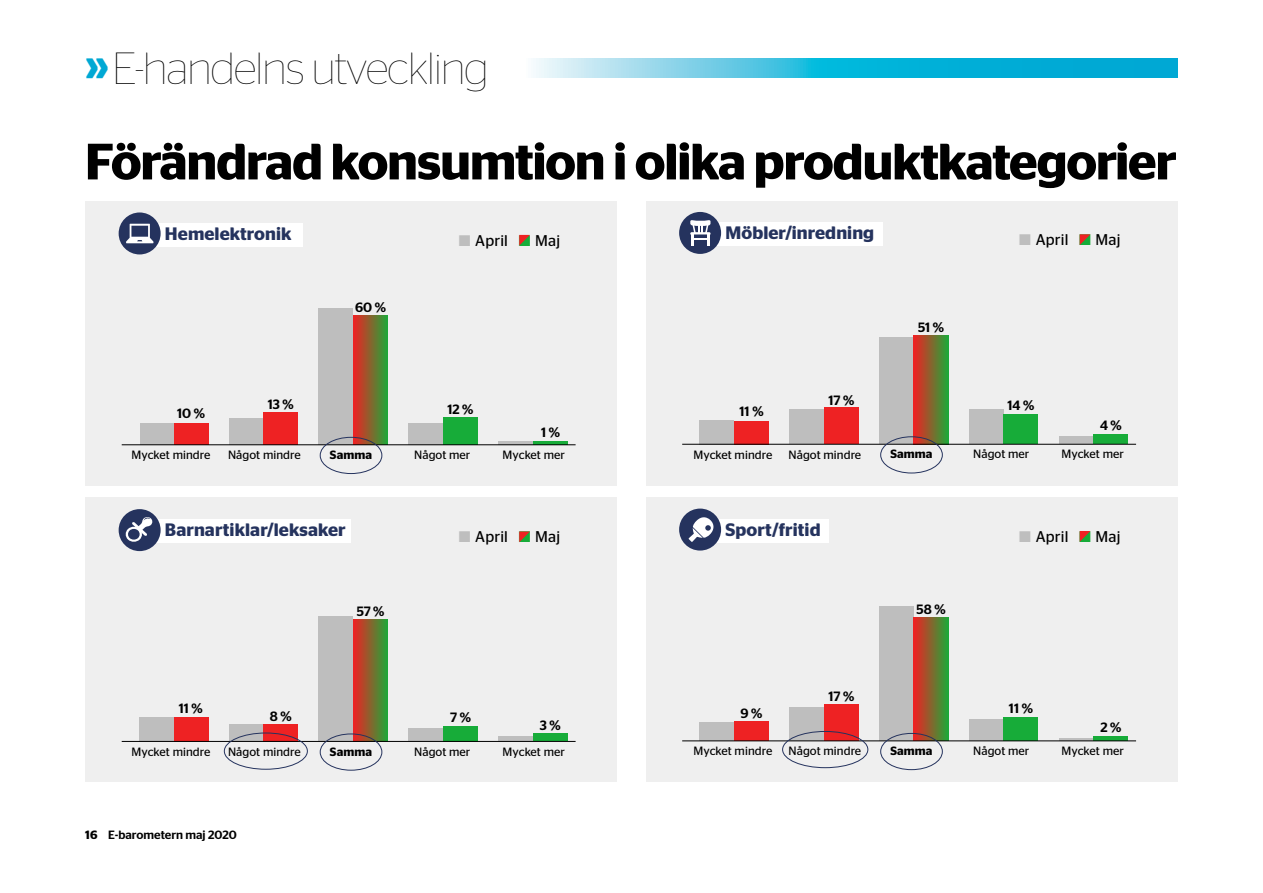
<style>
.page{position:relative;width:1263px;height:893px;background:#fff}
.page>*{position:absolute;margin:0;border:0;box-sizing:border-box;transform-origin:0 0}
.t1{font:600 51px "Stag Sans";letter-spacing:-.025em;color:#000}
.t2{font:100 45px "Stag Sans";letter-spacing:-.03em;color:#000}
.t3{font:600 18px "Stag Sans";letter-spacing:.005em;color:#25335e}
.t4{font:15.6px "Stag Sans";letter-spacing:.01em;color:#000}
.t5{font:500 13.5px "Stag Sans";color:#000}
.t6{font:12px "Stag Sans";letter-spacing:.005em;color:#000}
.t7{font:500 12px "Stag Sans";color:#000}
.t8{font:600 12px "Stag Sans";letter-spacing:.005em;color:#000}
.s1{font-weight:600;color:#00a8d4}
.s2{color:#bebebe}
.s3{color:#17ac39}
.s4{font-weight:600}
</style>
<div class="page">
<svg style="left:533px;top:58px;width:645px;height:19px"></svg>
<div style="left:85px;top:497px;width:532px;height:285px;background:#efefef"></div>
<div style="left:85px;top:201px;width:532px;height:285px;background:#efefef"></div>
<div style="left:646px;top:497px;width:531px;height:285px;background:#efefef"></div>
<div style="left:646px;top:201px;width:531px;height:285px;background:#efefef"></div>
<div style="left:700px;top:722px;width:34px;height:19px;background:#bebebe"></div>
<div style="left:700px;top:420px;width:34px;height:24px;background:#bebebe"></div>
<div style="left:229px;top:724px;width:34px;height:17px;background:#bebebe"></div>
<div style="left:229px;top:418px;width:34px;height:27px;background:#bebebe"></div>
<div style="left:789px;top:707px;width:35px;height:34px;background:#bebebe"></div>
<div style="left:789px;top:410px;width:35px;height:34px;background:#bebebe"></div>
<div style="left:318px;top:617px;width:35px;height:124px;background:#bebebe"></div>
<div style="left:318px;top:308px;width:35px;height:137px;background:#bebebe"></div>
<div style="left:879px;top:607px;width:35px;height:134px;background:#bebebe"></div>
<div style="left:879px;top:338px;width:35px;height:106px;background:#bebebe"></div>
<div style="left:408px;top:728px;width:35px;height:13px;background:#bebebe"></div>
<div style="left:408px;top:423px;width:35px;height:22px;background:#bebebe"></div>
<div style="left:969px;top:719px;width:35px;height:22px;background:#bebebe"></div>
<div style="left:969px;top:410px;width:35px;height:34px;background:#bebebe"></div>
<div style="left:498px;top:736px;width:35px;height:5px;background:#bebebe"></div>
<hr style="left:498px;top:441px;width:35px;height:4px;background:#bebebe">
<hr style="left:1059px;top:738px;width:34px;height:3px;background:#bebebe">
<div style="left:1059px;top:436px;width:34px;height:8px;background:#bebebe"></div>
<div style="left:443px;top:726px;width:35px;height:15px;background:#17ac39"></div>
<div style="left:443px;top:417px;width:35px;height:28px;background:#17ac39"></div>
<div style="left:1004px;top:717px;width:34px;height:24px;background:#17ac39"></div>
<div style="left:1004px;top:415px;width:34px;height:29px;background:#17ac39"></div>
<div style="left:533px;top:734px;width:35px;height:7px;background:#17ac39"></div>
<hr style="left:533px;top:441px;width:35px;height:4px;background:#17ac39">
<div style="left:1093px;top:736px;width:35px;height:5px;background:#17ac39"></div>
<div style="left:1093px;top:434px;width:35px;height:10px;background:#17ac39"></div>
<div style="left:263px;top:724px;width:35px;height:17px;background:#ee2223"></div>
<div style="left:263px;top:413px;width:35px;height:32px;background:#ee2223"></div>
<div style="left:824px;top:705px;width:34px;height:36px;background:#ee2223"></div>
<div style="left:824px;top:407px;width:34px;height:37px;background:#ee2223"></div>
<div style="left:174px;top:717px;width:34px;height:24px;background:#ee2223"></div>
<div style="left:174px;top:423px;width:34px;height:22px;background:#ee2223"></div>
<div style="left:139px;top:717px;width:35px;height:24px;background:#bebebe"></div>
<div style="left:140px;top:423px;width:34px;height:22px;background:#bebebe"></div>
<div style="left:734px;top:722px;width:35px;height:19px;background:#ee2223"></div>
<div style="left:734px;top:421px;width:35px;height:23px;background:#ee2223"></div>
<svg style="left:353px;top:620px;width:35px;height:121px"></svg>
<svg style="left:353px;top:316px;width:35px;height:128px"></svg>
<div style="left:914px;top:617px;width:34px;height:124px;background:linear-gradient(to right,#ed2223,#27a237)"></div>
<div style="left:914px;top:335px;width:34px;height:109px;background:linear-gradient(to right,#ed2223,#27a237)"></div>
<hr style="left:122px;top:741px;width:454px;height:1px;background:#000">
<hr style="left:122px;top:444px;width:454px;height:1px;background:#000">
<hr style="left:682px;top:741px;width:454px;height:1px;background:#000">
<hr style="left:682px;top:444px;width:454px;height:1px;background:#000">
<div style="left:156px;top:520px;width:195px;height:23px;background:#fff"></div>
<div style="left:156px;top:223px;width:147px;height:23px;background:#fff"></div>
<div style="left:716px;top:519px;width:112px;height:24px;background:#fff"></div>
<div style="left:716px;top:223px;width:166px;height:23px;background:#fff"></div>
<div style="left:119px;top:509px;width:42px;height:42px;background:#25335e;border-radius:50%"></div>
<div style="left:119px;top:212px;width:42px;height:42px;background:#25335e;border-radius:50%"></div>
<div style="left:679px;top:509px;width:42px;height:42px;background:#25335e;border-radius:50%"></div>
<div style="left:679px;top:212px;width:42px;height:42px;background:#25335e;border-radius:50%"></div>
<div style="left:320px;top:734px;width:62px;height:36px;border:1px solid #25335e;border-radius:50%"></div>
<div style="left:224px;top:733px;width:84px;height:37px;border:1px solid #25335e;border-radius:50%"></div>
<div style="left:320px;top:437px;width:62px;height:37px;border:1px solid #25335e;border-radius:50%"></div>
<div style="left:880px;top:733px;width:63px;height:37px;border:1px solid #25335e;border-radius:50%"></div>
<div style="left:782px;top:731px;width:86px;height:37px;border:1px solid #25335e;border-radius:50%"></div>
<div style="left:880px;top:436px;width:63px;height:37px;border:1px solid #25335e;border-radius:50%"></div>
<svg style="left:519px;top:531px;width:11px;height:11px"></svg>
<svg style="left:519px;top:235px;width:11px;height:11px"></svg>
<svg style="left:1080px;top:531px;width:10px;height:11px"></svg>
<svg style="left:1080px;top:234px;width:10px;height:11px"></svg>
<svg style="left:126px;top:224px;width:27px;height:19px"></svg>
<svg style="left:690px;top:220px;width:20px;height:26px"></svg>
<svg style="left:125px;top:517px;width:28px;height:25px"></svg>
<svg style="left:688px;top:517px;width:26px;height:25px"></svg>
<h2 class="t2" style="left:85px;top:44px;width:405px"><span class="s1">»</span>E-handelns utveckling</h2>
<h1 class="t1" style="left:85px;top:132px;width:1093px">Förändrad konsumtion i olika produktkategorier</h1>
<h3 class="t3" style="left:165px;top:223px;width:128px">Hemelektronik</h3>
<h3 class="t4" style="left:459px;top:231px;width:103px"><span class="s2">■</span> April <span class="s3">■</span> Maj</h3>
<h3 class="t3" style="left:725px;top:222px;width:150px">Möbler/inredning</h3>
<h3 class="t4" style="left:1019px;top:231px;width:103px"><span class="s2">■</span> April <span class="s3">■</span> Maj</h3>
<p class="t5" style="left:355px;top:299px;width:32px">60 %</p>
<p class="t5" style="left:918px;top:319px;width:27px">51 %</p>
<p class="t5" style="left:177px;top:406px;width:29px">10 %</p>
<p class="t5" style="left:268px;top:397px;width:27px">13 %</p>
<p class="t5" style="left:447px;top:401px;width:28px">12 %</p>
<p class="t5" style="left:541px;top:424px;width:20px">1 %</p>
<p class="t5" style="left:739px;top:404px;width:26px">11 %</p>
<p class="t5" style="left:828px;top:393px;width:27px">17 %</p>
<p class="t5" style="left:1007px;top:398px;width:28px">14 %</p>
<p class="t5" style="left:1100px;top:418px;width:23px">4 %</p>
<p class="t6" style="left:132px;top:448px;width:80px">Mycket mindre</p>
<p class="t6" style="left:228px;top:448px;width:74px">Något mindre</p>
<p class="t8" style="left:330px;top:448px;width:44px">Samma</p>
<p class="t6" style="left:414px;top:448px;width:58px">Något mer</p>
<p class="t6" style="left:503px;top:448px;width:64px">Mycket mer</p>
<p class="t6" style="left:693px;top:448px;width:80px">Mycket mindre</p>
<p class="t6" style="left:788px;top:448px;width:74px">Något mindre</p>
<p class="t8" style="left:890px;top:447px;width:44px">Samma</p>
<p class="t6" style="left:973px;top:447px;width:58px">Något mer</p>
<p class="t6" style="left:1061px;top:447px;width:64px">Mycket mer</p>
<h3 class="t3" style="left:165px;top:520px;width:182px">Barnartiklar/leksaker</h3>
<h3 class="t4" style="left:459px;top:528px;width:103px"><span class="s2">■</span> April <span class="s3">■</span> Maj</h3>
<h3 class="t3" style="left:725px;top:519px;width:97px">Sport/fritid</h3>
<h3 class="t4" style="left:1019px;top:528px;width:103px"><span class="s2">■</span> April <span class="s3">■</span> Maj</h3>
<p class="t5" style="left:357px;top:603px;width:29px">57 %</p>
<p class="t5" style="left:916px;top:601px;width:31px">58 %</p>
<p class="t5" style="left:828px;top:688px;width:27px">17 %</p>
<p class="t5" style="left:179px;top:701px;width:26px">11 %</p>
<p class="t5" style="left:270px;top:708px;width:23px">8 %</p>
<p class="t5" style="left:450px;top:710px;width:22px">7 %</p>
<p class="t5" style="left:540px;top:717px;width:22px">3 %</p>
<p class="t5" style="left:740px;top:706px;width:23px">9 %</p>
<p class="t5" style="left:1009px;top:701px;width:26px">11 %</p>
<p class="t5" style="left:1100px;top:719px;width:22px">2 %</p>
<p class="t6" style="left:132px;top:745px;width:80px">Mycket mindre</p>
<p class="t6" style="left:228px;top:745px;width:74px">Något mindre</p>
<p class="t8" style="left:330px;top:744px;width:44px">Samma</p>
<p class="t6" style="left:414px;top:745px;width:58px">Något mer</p>
<p class="t6" style="left:503px;top:745px;width:64px">Mycket mer</p>
<p class="t6" style="left:693px;top:744px;width:80px">Mycket mindre</p>
<p class="t6" style="left:788px;top:744px;width:74px">Något mindre</p>
<p class="t8" style="left:890px;top:744px;width:44px">Samma</p>
<p class="t6" style="left:973px;top:744px;width:58px">Något mer</p>
<p class="t6" style="left:1061px;top:744px;width:64px">Mycket mer</p>
<p class="t7" style="left:85px;top:828px;width:153px"><span class="s4">16</span> E-barometern maj 2020</p>
</div>
